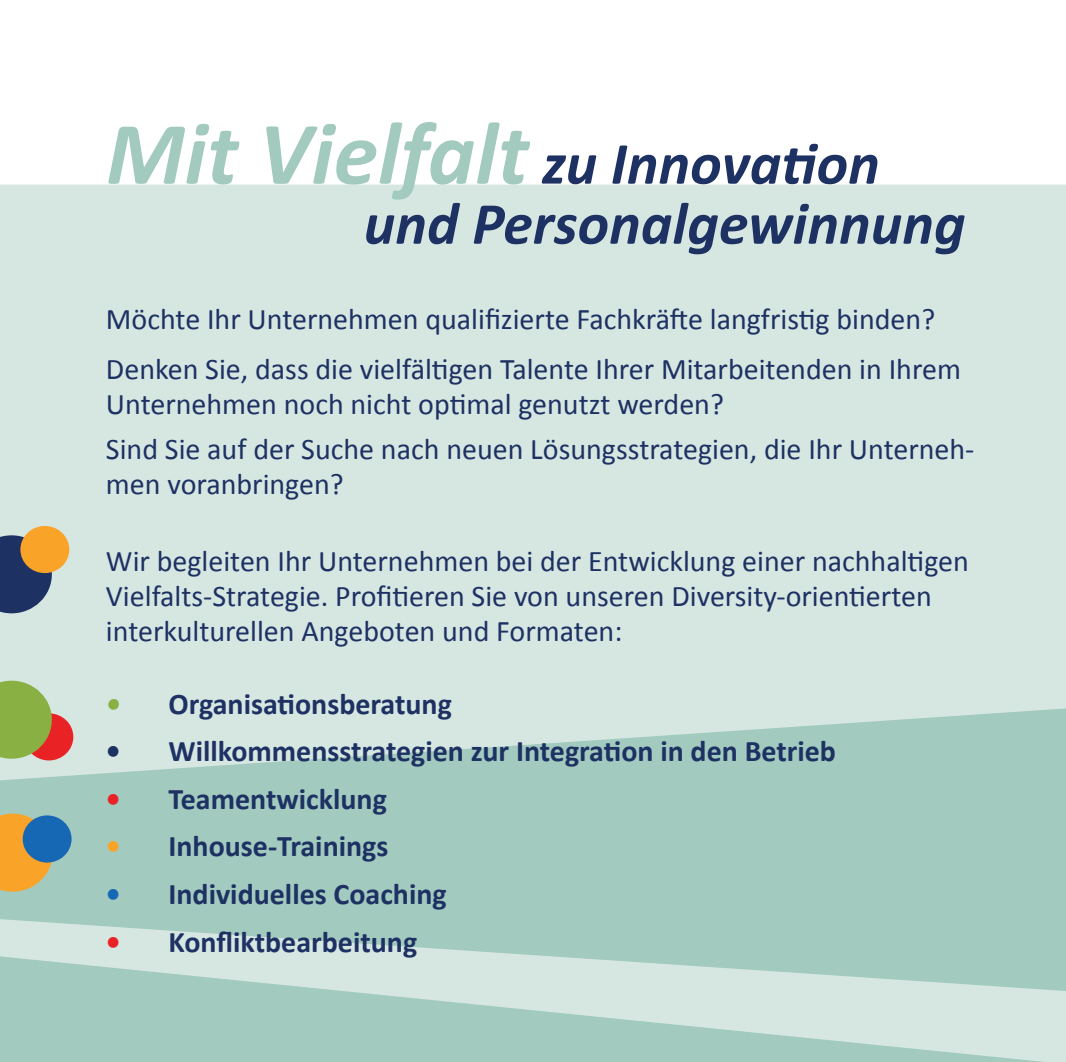
<style>
.page{position:relative;width:1066px;height:1062px;background:#fff}
.page>*{position:absolute;margin:0;border:0;box-sizing:border-box;transform-origin:0 0}
.t1{font:italic 700 60px "Calibri";color:#1e3163}
.t2{font:30px/35px "Calibri";color:#1e3163}
.t3{font:700 30px "Calibri";color:#1e3163}
.s1{font-size:90px;color:#a2cabf}
.s2{font-style:italic;color:#88b042}
.s3{color:#e92325}
.s4{color:#f9a328}
.s5{color:#1768b4}
</style>
<div class="page">
<div style="left:0;top:184px;width:1066px;height:454px;background:#d6e7e2"></div>
<svg style="left:0;top:638px;width:1066px;height:211px;background:#bbd8d0"></svg>
<svg style="left:0;top:849px;width:1066px;height:212px;background:#afd1c8"></svg>
<svg style="left:0;top:813px;width:53px;height:78px;background:#e9a83f"></svg>
<svg style="left:0;top:535px;width:52px;height:78px;background:#344672"></svg>
<div style="left:20px;top:526px;width:49px;height:47px;background:#f9a328;border-radius:50%"></div>
<div style="left:24px;top:713px;width:49px;height:47px;background:#e92325;border-radius:50%"></div>
<svg style="left:0;top:680px;width:52px;height:78px;background:#96ab50"></svg>
<div style="left:23px;top:815px;width:49px;height:47px;background:#1768b4;border-radius:50%"></div>
<p class="t1" style="left:106px;top:126px;width:775px"><span class="s1">Mit Vielfalt</span> zu Innovation</p>
<p class="t1" style="left:364px;top:186px;width:603px">und Personalgewinnung</p>
<p class="t2" style="left:106px;top:300px;width:831px">Möchte Ihr Unternehmen qualifizierte Fachkräfte langfristig binden?</p>
<p class="t2" style="left:106px;top:350px;width:856px">Denken Sie, dass die vielfältigen Talente Ihrer Mitarbeitenden in Ihrem<br>Unternehmen noch nicht optimal genutzt werden?</p>
<p class="t2" style="left:106px;top:430px;width:870px">Sind Sie auf der Suche nach neuen Lösungsstrategien, die Ihr Unterneh&shy;men voranbringen?</p>
<p class="t2" style="left:106px;top:542px;width:864px">Wir begleiten Ihr Unternehmen bei der Entwicklung einer nachhaltigen<br>Vielfalts-Strategie. Profitieren Sie von unseren Diversity-orientierten interkulturellen Angeboten und Formaten:</p>
<p class="t3" style="left:106px;top:685px;width:347px"><span class="s2">•</span> Organisationsberatung</p>
<p class="t3" style="left:106px;top:732px;width:731px">• Willkommensstrategien zur Integration in den Betrieb</p>
<p class="t3" style="left:106px;top:780px;width:282px"><span class="s3">•</span> Teamentwicklung</p>
<p class="t3" style="left:106px;top:827px;width:284px"><span class="s4">•</span> Inhouse-Trainings</p>
<p class="t3" style="left:106px;top:875px;width:342px"><span class="s5">•</span> Individuelles Coaching</p>
<p class="t3" style="left:106px;top:922px;width:313px"><span class="s3">•</span> Konfliktbearbeitung</p>
</div>
